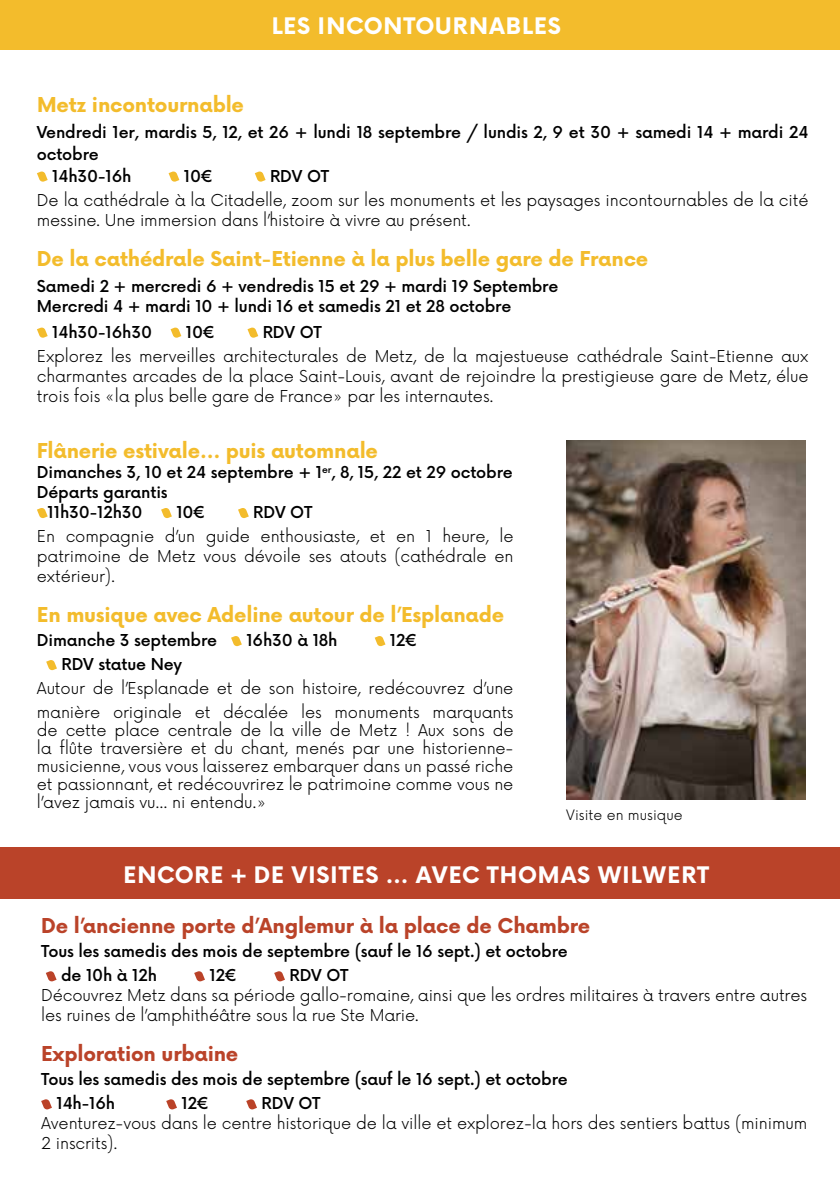
<style>
.page{position:relative;width:840px;height:1191px;background:#fff}
.page>*{position:absolute;margin:0;border:0;box-sizing:border-box;transform-origin:0 0}
.t1{font:800 28px "Now";color:#fff}
.t2{font:700 20px "Now";letter-spacing:-.01em;color:#f3bc2c}
.t3{font:700 20px "Now";letter-spacing:-.01em;color:#ba4329}
.t4{font:300 16px/20px "Now";letter-spacing:-.01em;color:#000}
.t5{font:500 16px/24px "Now";letter-spacing:-.01em;color:#000}
.t6{font:300 14px "Now Alt";color:#000}
</style>
<div class="page">
<svg style="left:46px;top:971px;width:11px;height:11px"></svg>
<svg style="left:194px;top:971px;width:11px;height:11px"></svg>
<svg style="left:274px;top:971px;width:11px;height:11px"></svg>
<svg style="left:41px;top:1099px;width:11px;height:11px"></svg>
<svg style="left:166px;top:1099px;width:11px;height:11px"></svg>
<svg style="left:246px;top:1099px;width:11px;height:11px"></svg>
<div style="left:0;top:0;width:839px;height:50px;background:#f3bc2c"></div>
<svg style="left:37px;top:171px;width:11px;height:11px"></svg>
<svg style="left:168px;top:171px;width:11px;height:11px"></svg>
<svg style="left:255px;top:171px;width:10px;height:11px"></svg>
<svg style="left:37px;top:327px;width:11px;height:11px"></svg>
<svg style="left:170px;top:327px;width:11px;height:11px"></svg>
<svg style="left:247px;top:327px;width:11px;height:11px"></svg>
<div style="left:0;top:847px;width:839px;height:51px;background:#ba4329"></div>
<svg style="left:37px;top:508px;width:11px;height:10px"></svg>
<svg style="left:161px;top:508px;width:11px;height:10px"></svg>
<svg style="left:238px;top:508px;width:11px;height:10px"></svg>
<svg style="left:231px;top:636px;width:11px;height:10px"></svg>
<svg style="left:374px;top:636px;width:11px;height:10px"></svg>
<svg style="left:46px;top:660px;width:11px;height:10px"></svg>
<img style="left:566px;top:441px;width:239px;height:358px">
<h1 class="t1" style="left:271px;top:9px;width:291px">LES INCONTOURNABLES</h1>
<p class="t2" style="left:37px;top:89px;width:208px">Metz incontournable</p>
<p class="t5" style="left:37px;top:119px;width:772px">Vendredi 1er, mardis 5, 12, et 26 + lundi 18 septembre / lundis 2, 9 et 30 + samedi 14 + mardi 24</p>
<p class="t5" style="left:37px;top:141px;width:63px">octobre</p>
<p class="t5" style="left:52px;top:163px;width:81px">14h30-16h</p>
<p class="t5" style="left:184px;top:163px;width:31px">10€</p>
<p class="t5" style="left:270px;top:163px;width:61px">RDV OT</p>
<p class="t4" style="left:37px;top:189px;width:772px">De la cathédrale à la Citadelle, zoom sur les monuments et les paysages incontournables de la cité messine. Une immersion dans l’histoire à vivre au présent.</p>
<p class="t2" style="left:37px;top:243px;width:612px">De la cathédrale Saint-Etienne à la plus belle gare de France</p>
<p class="t5" style="left:37px;top:275px;width:522px;line-height:20px">Samedi 2 + mercredi 6 + vendredis 15 et 29 + mardi 19 Septembre<br>Mercredi 4 + mardi 10 + lundi 16 et samedis 21 et 28 octobre</p>
<p class="t5" style="left:52px;top:319px;width:101px">14h30-16h30</p>
<p class="t5" style="left:186px;top:319px;width:31px">10€</p>
<p class="t5" style="left:262px;top:319px;width:61px">RDV OT</p>
<p class="t4" style="left:37px;top:345px;width:772px;text-align:justify">Explorez les merveilles architecturales de Metz, de la majestueuse cathédrale Saint-Etienne aux charmantes arcades de la place Saint-Louis, avant de rejoindre la prestigieuse gare de Metz, élue trois fois «la plus belle gare de France» par les internautes.</p>
<p class="t2" style="left:37px;top:436px;width:342px">Flânerie estivale… puis automnale</p>
<p class="t5" style="left:37px;top:459px;width:477px">Dimanches 3, 10 et 24 septembre + 1<sup>er</sup>, 8, 15, 22 et 29 octobre</p>
<p class="t5" style="left:37px;top:479px;width:132px">Départs garantis</p>
<p class="t5" style="left:47px;top:499px;width:97px">11h30-12h30</p>
<p class="t5" style="left:176px;top:499px;width:31px">10€</p>
<p class="t5" style="left:253px;top:499px;width:61px">RDV OT</p>
<p class="t4" style="left:37px;top:525px;width:478px;text-align:justify">En compagnie d’un guide enthousiaste, et en 1 heure, le patrimoine de Metz vous dévoile ses atouts (cathédrale en extérieur).</p>
<p class="t2" style="left:37px;top:600px;width:468px">En musique avec Adeline autour de l’Esplanade</p>
<p class="t5" style="left:37px;top:627px;width:182px">Dimanche 3 septembre</p>
<p class="t5" style="left:246px;top:627px;width:93px">16h30 à 18h</p>
<p class="t5" style="left:390px;top:627px;width:29px">12€</p>
<p class="t5" style="left:61px;top:651px;width:122px">RDV statue Ney</p>
<p class="t4" style="left:37px;top:675px;width:478px;line-height:24px">Autour de l’Esplanade et de son histoire, redécouvrez d’une manière originale et décalée les monuments marquants</p>
<p class="t4" style="left:37px;top:720px;width:478px;line-height:18px;text-align:justify">de cette place centrale de la ville de Metz ! Aux sons de la flûte traversière et du chant, menés par une historienne&shy;musicienne, vous vous laisserez embarquer dans un passé riche et passionnant, et redécouvrirez le patrimoine comme vous ne l’avez jamais vu... ni entendu.»</p>
<p class="t6" style="left:566px;top:803px;width:118px">Visite en musique</p>
<h1 class="t1" style="left:123px;top:858px;width:588px">ENCORE + DE VISITES … AVEC THOMAS WILWERT</h1>
<p class="t3" style="left:41px;top:911px;width:550px">De l’ancienne porte d’Anglemur à la place de Chambre</p>
<p class="t5" style="left:61px;top:938px;width:508px;text-indent:-20px">Tous les samedis des mois de septembre (sauf le 16 sept.) et octobre de 10h à 12h</p>
<p class="t5" style="left:209px;top:962px;width:29px">12€</p>
<p class="t5" style="left:289px;top:962px;width:61px">RDV OT</p>
<p class="t4" style="left:41px;top:984px;width:767px">Découvrez Metz dans sa période gallo-romaine, ainsi que les ordres militaires à travers entre autres les ruines de l’amphithéâtre sous la rue Ste Marie.</p>
<p class="t3" style="left:41px;top:1039px;width:198px">Exploration urbaine</p>
<p class="t5" style="left:56px;top:1066px;width:512px;text-indent:-15px">Tous les samedis des mois de septembre (sauf le 16 sept.) et octobre<br>14h-16h</p>
<p class="t5" style="left:181px;top:1090px;width:29px">12€</p>
<p class="t5" style="left:261px;top:1090px;width:61px">RDV OT</p>
<p class="t4" style="left:41px;top:1112px;width:767px">Aventurez-vous dans le centre historique de la ville et explorez-la hors des sentiers battus (minimum<br>2 inscrits).</p>
</div>
